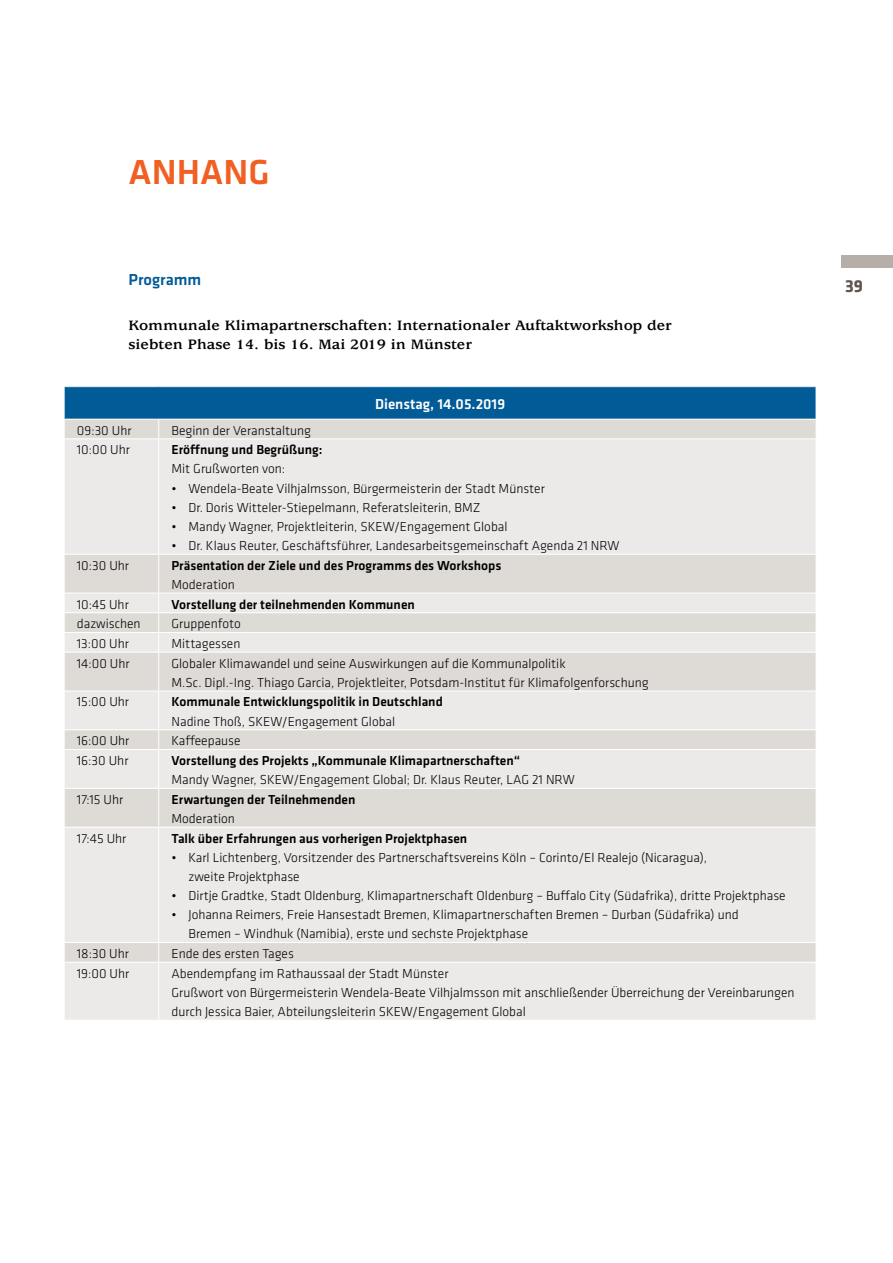
<style>
.page{position:relative;width:893px;height:1263px;background:#fff}
.page>*{position:absolute;margin:0;border:0;box-sizing:border-box;transform-origin:0 0}
.t1{font:500 36px "Klavika Basic";color:#f15f22}
.t2{font:700 18px "Klavika Basic";color:#61544d}
.t3{font:500 16.5px "Klavika Basic";color:#005b96}
.Absatzüberschrift{font:700 15px/19.2px "Usherwood Std";color:#000;scale:1.1 1}
.Tabellenueberschrift{font:500 15px "Klavika Basic";color:#fff}
.Tabellentext{font:300 13.5px/19.2px "Klavika Basic";color:#000}
.Tabellentext-2{font:500 13.5px/19.2px "Klavika Basic";color:#000}
.s1{font-weight:300}
</style>
<div class="page">
<div style="left:842px;top:255px;width:51px;height:13px;background:#b6afa9"></div>
<div style="left:64px;top:387px;width:752px;height:32px;background:#005b96"></div>
<div style="left:65px;top:420px;width:751px;height:18px;background:#dedad6"></div>
<svg style="left:65px;top:439px;width:751px;height:581px;background:#e7e5e2"></svg>
<svg style="left:64px;top:420px;width:1px;height:18px"></svg>
<svg style="left:158px;top:420px;width:1px;height:18px"></svg>
<hr style="left:158px;top:439px;width:1px;height:115px;background:#fff">
<hr style="left:64px;top:554px;width:95px;height:1px;background:#fff">
<hr style="left:159px;top:554px;width:657px;height:1px;background:#fff">
<hr style="left:158px;top:555px;width:1px;height:38px;background:#fff">
<hr style="left:64px;top:593px;width:95px;height:1px;background:#fff">
<hr style="left:159px;top:593px;width:657px;height:1px;background:#fff">
<hr style="left:64px;top:612px;width:95px;height:1px;background:#fff">
<hr style="left:159px;top:612px;width:657px;height:1px;background:#fff">
<hr style="left:64px;top:632px;width:95px;height:1px;background:#fff">
<svg style="left:64px;top:613px;width:1px;height:19px"></svg>
<hr style="left:159px;top:632px;width:657px;height:1px;background:#fff">
<svg style="left:158px;top:594px;width:1px;height:58px"></svg>
<hr style="left:64px;top:652px;width:95px;height:1px;background:#fff">
<hr style="left:159px;top:652px;width:657px;height:1px;background:#fff">
<hr style="left:158px;top:652px;width:1px;height:39px;background:#fff">
<hr style="left:64px;top:691px;width:95px;height:1px;background:#fff">
<hr style="left:159px;top:691px;width:657px;height:1px;background:#fff">
<hr style="left:158px;top:691px;width:1px;height:38px;background:#fff">
<hr style="left:64px;top:729px;width:95px;height:1px;background:#fff">
<svg style="left:64px;top:730px;width:1px;height:19px"></svg>
<hr style="left:159px;top:729px;width:657px;height:1px;background:#fff">
<svg style="left:158px;top:730px;width:1px;height:19px"></svg>
<hr style="left:64px;top:749px;width:95px;height:1px;background:#fff">
<hr style="left:159px;top:749px;width:657px;height:1px;background:#fff">
<hr style="left:158px;top:750px;width:1px;height:38px;background:#fff">
<hr style="left:64px;top:788px;width:95px;height:1px;background:#fff">
<hr style="left:159px;top:788px;width:657px;height:1px;background:#fff">
<hr style="left:158px;top:789px;width:1px;height:38px;background:#fff">
<hr style="left:64px;top:827px;width:95px;height:1px;background:#fff">
<hr style="left:159px;top:827px;width:657px;height:1px;background:#fff">
<hr style="left:158px;top:827px;width:1px;height:115px;background:#fff">
<hr style="left:64px;top:942px;width:95px;height:1px;background:#fff">
<svg style="left:64px;top:943px;width:1px;height:19px"></svg>
<hr style="left:159px;top:942px;width:657px;height:1px;background:#fff">
<svg style="left:158px;top:943px;width:1px;height:19px"></svg>
<hr style="left:64px;top:962px;width:95px;height:1px;background:#fff">
<hr style="left:159px;top:962px;width:657px;height:1px;background:#fff">
<hr style="left:158px;top:962px;width:1px;height:58px;background:#fff">
<hr style="left:64px;top:387px;width:1px;height:32px;background:#fff">
<h1 class="t1" style="left:129px;top:148px;width:142px">ANHANG</h1>
<h2 class="t3" style="left:129px;top:269px;width:74px">Programm</h2>
<p class="Absatzüberschrift" style="left:129px;top:316px;width:495px">Kommunale Klimapartnerschaften: Internationaler Auftaktworkshop der siebten Phase 14. bis 16. Mai 2019 in Münster</p>
<p class="Tabellenueberschrift" style="left:375px;top:393px;width:132px">Dienstag, 14.05.2019</p>
<p class="Tabellentext" style="left:77px;top:420px;width:56px">09:30 Uhr</p>
<p class="Tabellentext" style="left:171px;top:420px;width:141px">Beginn der Veranstaltung</p>
<p class="Tabellentext" style="left:77px;top:440px;width:55px">10:00 Uhr</p>
<p class="Tabellentext-2" style="left:171px;top:440px;width:152px">Eröffnung und Begrüßung:<br><span class="s1">Mit Grußworten von:</span></p>
<p class="Tabellentext" style="left:171px;top:478px;width:375px">• Wendela-Beate Vilhjalmsson, Bürgermeisterin der Stadt Münster</p>
<p class="Tabellentext" style="left:171px;top:497px;width:310px">• Dr. Doris Witteler-Stiepelmann, Referatsleiterin, BMZ</p>
<p class="Tabellentext" style="left:171px;top:517px;width:337px">• Mandy Wagner, Projektleiterin, SKEW/Engagement Global</p>
<p class="Tabellentext" style="left:171px;top:536px;width:449px">• Dr. Klaus Reuter, Geschäftsführer, Landesarbeitsgemeinschaft Agenda 21 NRW</p>
<p class="Tabellentext" style="left:77px;top:555px;width:54px">10:30 Uhr</p>
<p class="Tabellentext-2" style="left:171px;top:555px;width:331px">Präsentation der Ziele und des Programms des Workshops</p>
<p class="Tabellentext" style="left:171px;top:575px;width:65px">Moderation</p>
<p class="Tabellentext" style="left:77px;top:594px;width:53px">10:45 Uhr</p>
<p class="Tabellentext-2" style="left:171px;top:594px;width:245px">Vorstellung der teilnehmenden Kommunen</p>
<p class="Tabellentext" style="left:77px;top:614px;width:65px">dazwischen</p>
<p class="Tabellentext" style="left:171px;top:614px;width:71px">Gruppenfoto</p>
<p class="Tabellentext" style="left:77px;top:634px;width:54px">13:00 Uhr</p>
<p class="Tabellentext" style="left:171px;top:634px;width:70px">Mittagessen</p>
<p class="Tabellentext" style="left:77px;top:653px;width:54px">14:00 Uhr</p>
<p class="Tabellentext" style="left:171px;top:653px;width:396px">Globaler Klimawandel und seine Auswirkungen auf die Kommunalpolitik</p>
<p class="Tabellentext" style="left:171px;top:672px;width:479px">M.Sc. Dipl.-Ing. Thiago Garcia, Projektleiter, Potsdam-Institut für Klimafolgenforschung</p>
<p class="Tabellentext" style="left:77px;top:692px;width:54px">15:00 Uhr</p>
<p class="Tabellentext-2" style="left:171px;top:692px;width:273px">Kommunale Entwicklungspolitik in Deutschland</p>
<p class="Tabellentext" style="left:171px;top:711px;width:225px">Nadine Thoß, SKEW/Engagement Global</p>
<p class="Tabellentext" style="left:77px;top:731px;width:54px">16:00 Uhr</p>
<p class="Tabellentext" style="left:171px;top:731px;width:71px">Kaffeepause</p>
<p class="Tabellentext" style="left:77px;top:751px;width:53px">16:30 Uhr</p>
<p class="Tabellentext-2" style="left:171px;top:750px;width:350px">Vorstellung des Projekts „Kommunale Klimapartnerschaften“</p>
<p class="Tabellentext" style="left:171px;top:770px;width:405px">Mandy Wagner, SKEW/Engagement Global; Dr. Klaus Reuter, LAG 21 NRW</p>
<p class="Tabellentext" style="left:77px;top:789px;width:48px">17:15 Uhr</p>
<p class="Tabellentext-2" style="left:171px;top:789px;width:185px">Erwartungen der Teilnehmenden</p>
<p class="Tabellentext" style="left:171px;top:809px;width:65px">Moderation</p>
<p class="Tabellentext" style="left:77px;top:828px;width:51px">17:45 Uhr</p>
<p class="Tabellentext-2" style="left:171px;top:828px;width:297px">Talk über Erfahrungen aus vorherigen Projektphasen</p>
<p class="Tabellentext" style="left:189px;top:847px;width:520px;text-indent:-17px">• Karl Lichtenberg, Vorsitzender des Partnerschaftsvereins Köln – Corinto/El Realejo (Nicaragua), zweite Projektphase</p>
<p class="Tabellentext" style="left:171px;top:886px;width:616px">• Dirtje Gradtke, Stadt Oldenburg, Klimapartnerschaft Oldenburg – Buffalo City (Südafrika), dritte Projektphase</p>
<p class="Tabellentext" style="left:189px;top:905px;width:552px;text-indent:-17px">• Johanna Reimers, Freie Hansestadt Bremen, Klimapartnerschaften Bremen – Durban (Südafrika) und<br>Bremen – Windhuk (Namibia), erste und sechste Projektphase</p>
<p class="Tabellentext" style="left:77px;top:944px;width:54px">18:30 Uhr</p>
<p class="Tabellentext" style="left:171px;top:944px;width:124px">Ende des ersten Tages</p>
<p class="Tabellentext" style="left:77px;top:963px;width:54px">19:00 Uhr</p>
<p class="Tabellentext" style="left:171px;top:963px;width:625px">Abendempfang im Rathaussaal der Stadt Münster<br>Grußwort von Bürgermeisterin Wendela-Beate Vilhjalmsson mit anschließender Überreichung der Vereinbarungen durch Jessica Baier, Abteilungsleiterin SKEW/Engagement Global</p>
<h2 class="t2" style="left:845px;top:273px;width:19px">39</h2>
</div>
